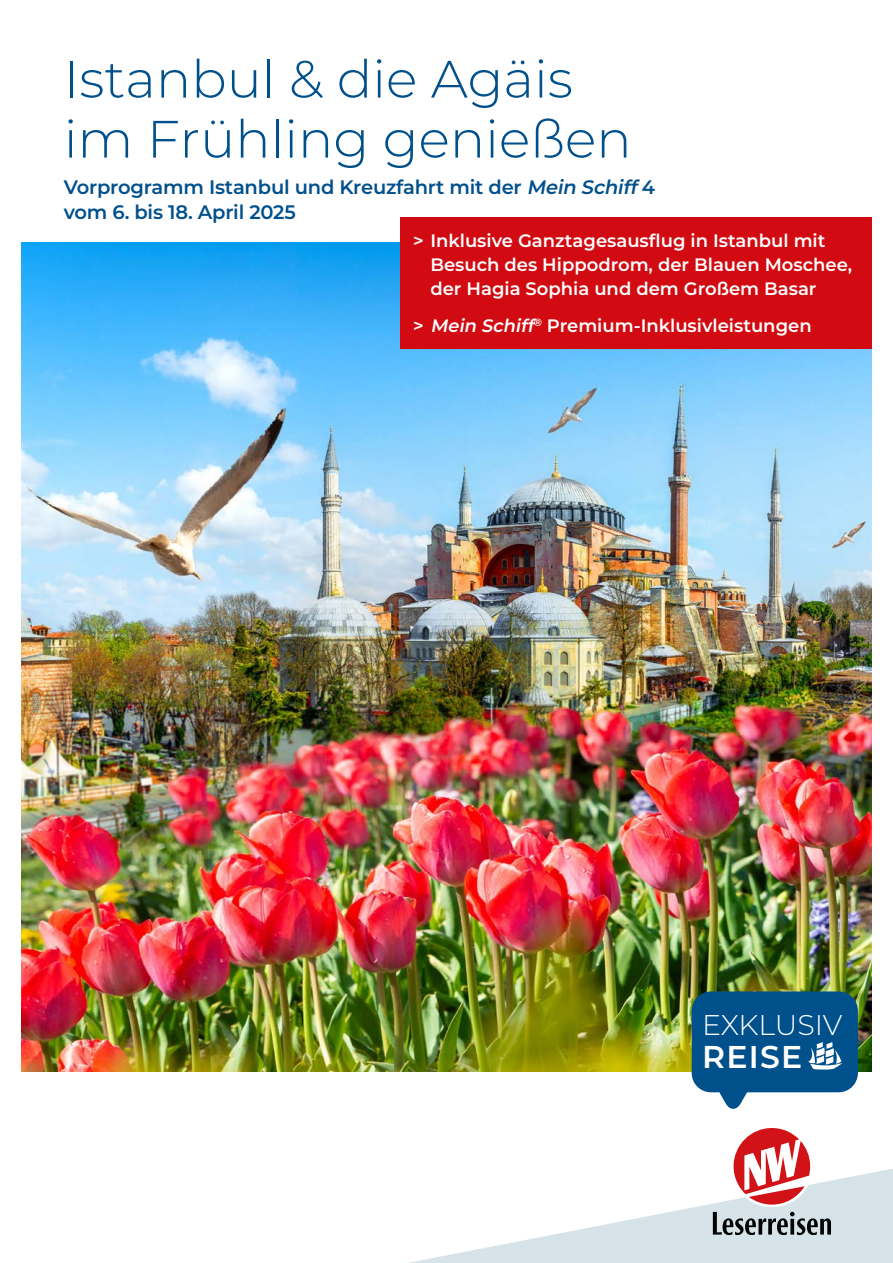
<style>
.page{position:relative;width:893px;height:1263px;background:#fff}
.page>*{position:absolute;margin:0;border:0;box-sizing:border-box;transform-origin:0 0}
.t1{font:300 52.5px/60px "Montserrat";color:#00508c}
.t2{font:600 31.5px "Montserrat";letter-spacing:.04em;color:#fff}
.t3{font:300 28.5px "Montserrat";letter-spacing:-.01em;color:#fff}
.t4{font:600 19.5px/25.5px "Montserrat";letter-spacing:-.01em;color:#00508c}
.t5{font:600 18px/24px "Montserrat";color:#fff}
.s1{font-style:italic}
</style>
<div class="page">
<svg style="left:409px;top:1168px;width:484px;height:95px"></svg>
<svg style="left:713px;top:1212px;width:118px;height:23px"></svg>
<div style="left:731px;top:1125px;width:82px;height:82px;background:#fff;border-radius:50%"></div>
<svg style="left:734px;top:1128px;width:76px;height:76px"></svg>
<img style="left:21px;top:242px;width:851px;height:829px">
<div style="left:401px;top:217px;width:471px;height:132px;background:#d20a11"></div>
<div style="left:692px;top:991px;width:166px;height:101px;background:#00508c;border-radius:19px"></div>
<svg style="left:715px;top:1092px;width:38px;height:17px"></svg>
<svg style="left:808px;top:1042px;width:34px;height:28px"></svg>
<h1 class="t1" style="left:64px;top:47px;width:569px">Istanbul &amp; die Agäis im Frühling genießen</h1>
<p class="t4" style="left:64px;top:173px;width:593px">Vorprogramm Istanbul und Kreuzfahrt mit der <span class="s1">Mein Schiff</span>4 vom 6. bis 18. April 2025</p>
<p class="t5" style="left:430px;top:228px;width:423px;text-indent:-17px">&gt; Inklusive Ganztagesausflug in Istanbul mit<br>Besuch des Hippodrom, der Blauen Moschee, der Hagia Sophia und dem Großem Basar</p>
<p class="t5" style="left:413px;top:313px;width:400px">&gt; <span class="s1">Mein Schiff</span><sup>®</sup> Premium-Inklusivleistungen</p>
<h3 class="t3" style="left:702px;top:1005px;width:142px">EXKLUSIV</h3>
<h2 class="t2" style="left:702px;top:1034px;width:102px">REISE</h2>
</div>
